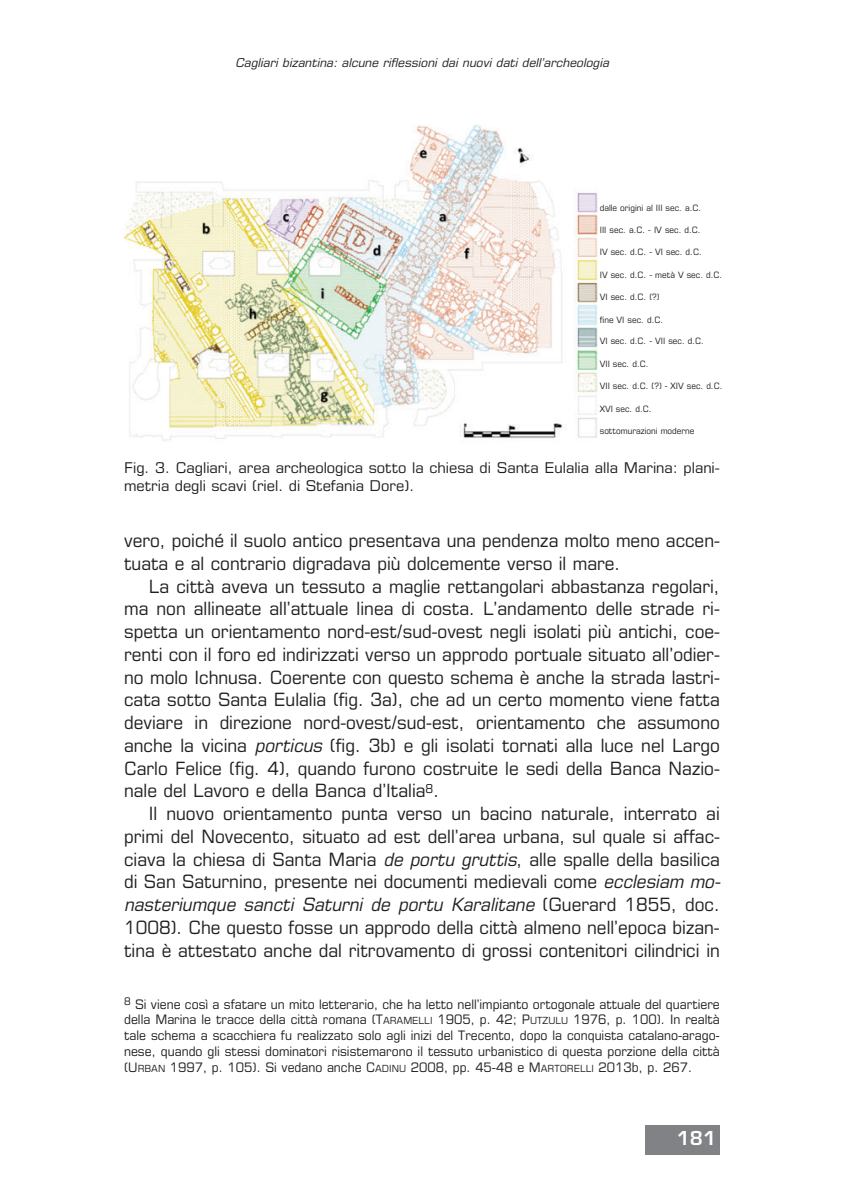
<style>
.page{position:relative;width:844px;height:1191px;background:#fff}
.page>*{position:absolute;margin:0;border:0;box-sizing:border-box;transform-origin:0 0}
.t1{font:700 21px "Eurostile";color:#fff}
.t2{font:18.38px/22.8px "Eurostile LT Pro";color:#231f20;scale:.95 1}
.t3{font:14.88px/17.5px "Eurostile LT Pro";color:#231f20}
.t4{font:13.12px/15.8px "Eurostile LT Pro";color:#231f20;text-align:justify;scale:.95 1}
.t5{font:italic 12.25px "Eurostile LT Pro";color:#231f20}
.t6{font:8.75px "Eurostile LT Pro";color:#231f20;scale:.95 1}
.s1{font-style:italic}
.s2{font-size:9.8px}
</style>
<div class="page">
<div style="left:645px;top:1125px;width:74px;height:30px;background:#808285"></div>
<img style="left:124px;top:124px;width:473px;height:317px">
<p class="t5" style="left:235px;top:58px;width:377px">Cagliari bizantina: alcune riflessioni dai nuovi dati dell’archeologia</p>
<p class="t6" style="left:599px;top:205px;width:108px">dalle origini al III sec. a.C.</p>
<p class="t6" style="left:599px;top:227px;width:108px">III sec. a.C. - IV sec. d.C.</p>
<p class="t6" style="left:599px;top:248px;width:109px">IV sec. d.C. - VI sec. d.C.</p>
<p class="t6" style="left:599px;top:271px;width:130px">IV sec. d.C. - metà V sec. d.C.</p>
<p class="t6" style="left:599px;top:293px;width:64px">VI sec. d.C. (?)</p>
<p class="t6" style="left:599px;top:316px;width:68px">fine VI sec. d.C.</p>
<p class="t6" style="left:599px;top:338px;width:111px">VI sec. d.C. - VII sec. d.C.</p>
<p class="t6" style="left:599px;top:361px;width:53px">VII sec. d.C.</p>
<p class="t6" style="left:599px;top:383px;width:131px">VII sec. d.C. (?) - XIV sec. d.C.</p>
<p class="t6" style="left:599px;top:406px;width:56px">XVI sec. d.C.</p>
<p class="t6" style="left:599px;top:427px;width:101px">sottomurazioni moderne</p>
<p class="t3" style="left:124px;top:460px;width:597px">Fig. 3. Cagliari, area archeologica sotto la chiesa di Santa Eulalia alla Marina: plani&shy;metria degli scavi (riel. di Stefania Dore).</p>
<p class="t2" style="left:124px;top:531px;width:628px">vero, poiché il suolo antico presentava una pendenza molto meno accen&shy;tuata e al contrario digradava più dolcemente verso il mare.</p>
<p class="t2" style="left:124px;top:576px;width:628px;text-align:justify;text-indent:25px">La città aveva un tessuto a maglie rettangolari abbastanza regolari, ma non allineate all’attuale linea di costa. L’andamento delle strade ri&shy;spetta un orientamento nord-est/sud-ovest negli isolati più antichi, coe&shy;renti con il foro ed indirizzati verso un approdo portuale situato all’odier&shy;no molo Ichnusa. Coerente con questo schema è anche la strada lastri&shy;cata sotto Santa Eulalia (fig. 3a), che ad un certo momento viene fatta deviare in direzione nord-ovest/sud-est, orientamento che assumono anche la vicina <span class="s1">porticus</span> (fig. 3b) e gli isolati tornati alla luce nel Largo Carlo Felice (fig. 4), quando furono costruite le sedi della Banca Nazio&shy;nale del Lavoro e della Banca d’Italia<sup>8</sup>.</p>
<p class="t2" style="left:124px;top:804px;width:632px;text-indent:25px">Il nuovo orientamento punta verso un bacino naturale, interrato ai primi del Novecento, situato ad est dell’area urbana, sul quale si affac&shy;ciava la chiesa di Santa Maria <span class="s1">de portu gruttis</span>, alle spalle della basilica di San Saturnino, presente nei documenti medievali come <span class="s1">ecclesiam mo&shy;nasteriumque sancti Saturni de portu Karalitane</span> ( G u e r a r d 1 8 5 5 , d o c .<br>1008). Che questo fosse un approdo della città almeno nell’epoca bizan&shy;tina è attestato anche dal ritrovamento di grossi contenitori cilindrici in</p>
<p class="t4" style="left:124px;top:997px;width:628px"><sup>8</sup> Si viene così a sfatare un mito letterario, che ha letto nell’impianto ortogonale attuale del quartiere della Marina le tracce della città romana (T<span class="s2">ARAMELLI</span> 1905, p. 42; P<span class="s2">uTZuLu</span> 1976, p. 100). In realtà tale schema a scacchiera fu realizzato solo agli inizi del Trecento, dopo la conquista catalano-arago&shy;nese, quando gli stessi dominatori risistemarono il tessuto urbanistico di questa porzione della città (u<span class="s2">RBAN</span> 1997, p. 105). Si vedano anche C<span class="s2">ADINu</span> 2008, pp. 45-48 e M<span class="s2">ARTORELLI</span> 2013b, p. 267.</p>
<p class="t1" style="left:676px;top:1125px;width:41px">181</p>
</div>
